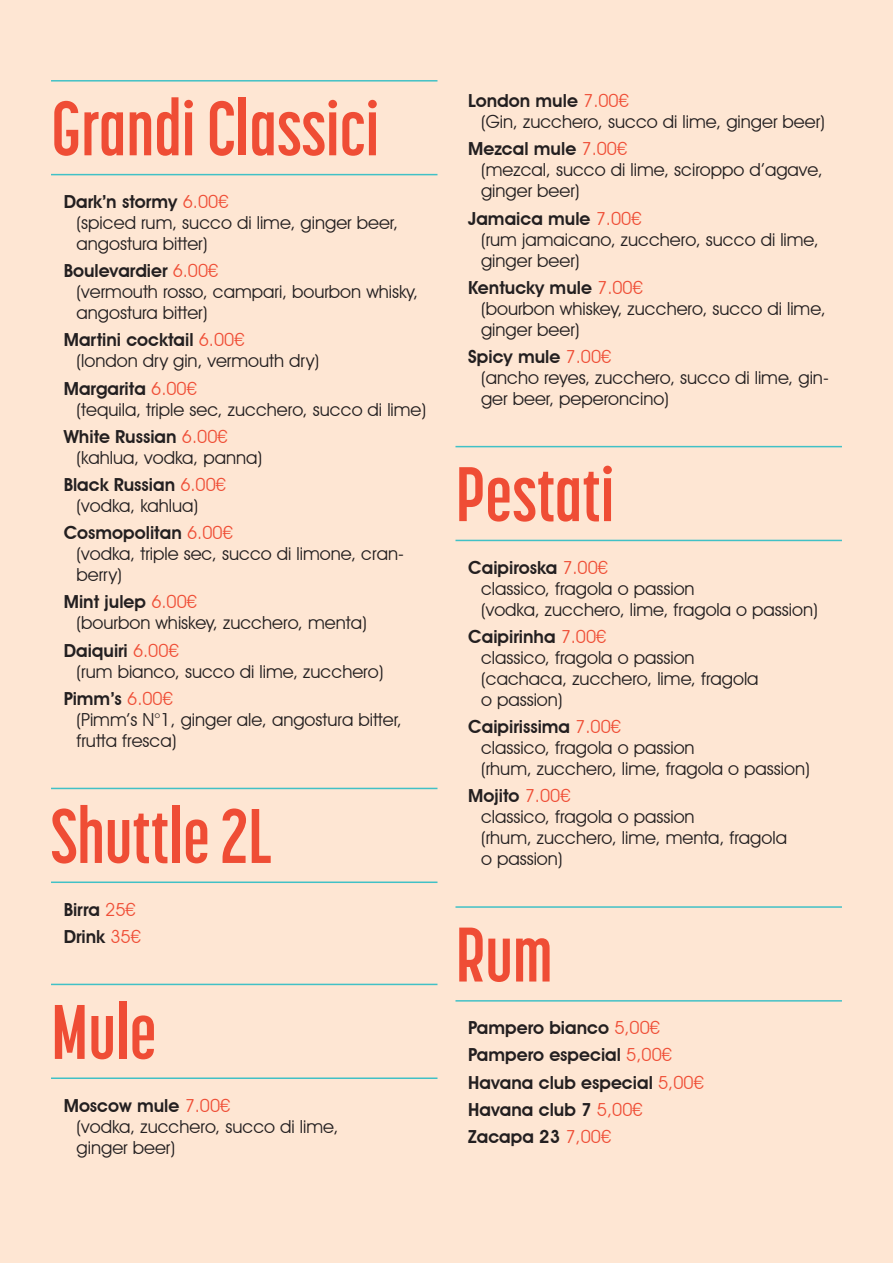
<style>
.page{position:relative;width:893px;height:1263px;background:#fee6d3}
.page>*{position:absolute;margin:0;border:0;box-sizing:border-box;transform-origin:0 0}
.Titolo{font:700 76.5px "Korolev Compressed";color:#ef4d35}
.Didascalia{font:18px/21px "Avant Garde IT Cby BT";color:#231f20}
.Testo{font:600 18px "Avant Garde IT Cby BT";color:#231f20}
.s1{font-weight:400;color:#ef4d35}
</style>
<div class="page">
<hr style="left:51px;top:174px;width:386px;height:1px;background:#41c1c6">
<hr style="left:51px;top:80px;width:386px;height:2px;background:#41c1c6">
<hr style="left:51px;top:881px;width:386px;height:2px;background:#41c1c6">
<hr style="left:51px;top:788px;width:386px;height:1px;background:#41c1c6">
<hr style="left:51px;top:1077px;width:386px;height:2px;background:#41c1c6">
<hr style="left:51px;top:984px;width:386px;height:1px;background:#41c1c6">
<hr style="left:455px;top:540px;width:387px;height:1px;background:#41c1c6">
<hr style="left:455px;top:446px;width:387px;height:1px;background:#41c1c6">
<hr style="left:455px;top:1000px;width:387px;height:1px;background:#41c1c6">
<hr style="left:455px;top:906px;width:387px;height:2px;background:#41c1c6">
<p class="Titolo" style="left:51px;top:85px;width:330px">Grandi Classici</p>
<p class="Testo" style="left:64px;top:191px;width:166px">Dark’n stormy <span class="s1">6.00€</span></p>
<p class="Didascalia" style="left:77px;top:212px;width:323px">(spiced rum, succo di lime, ginger beer, angostura bitter)</p>
<p class="Testo" style="left:64px;top:260px;width:156px">Boulevardier <span class="s1">6.00€</span></p>
<p class="Didascalia" style="left:77px;top:281px;width:343px">(vermouth rosso, campari, bourbon whisky, angostura bitter)</p>
<p class="Testo" style="left:64px;top:329px;width:182px">Martini cocktail <span class="s1">6.00€</span></p>
<p class="Didascalia" style="left:77px;top:350px;width:244px">(london dry gin, vermouth dry)</p>
<p class="Testo" style="left:64px;top:377px;width:135px">Margarita <span class="s1">6.00€</span></p>
<p class="Didascalia" style="left:77px;top:399px;width:351px">(tequila, triple sec, zucchero, succo di lime)</p>
<p class="Testo" style="left:64px;top:426px;width:165px">White Russian <span class="s1">6.00€</span></p>
<p class="Didascalia" style="left:77px;top:447px;width:187px">(kahlua, vodka, panna)</p>
<p class="Testo" style="left:64px;top:474px;width:164px">Black Russian <span class="s1">6.00€</span></p>
<p class="Didascalia" style="left:77px;top:495px;width:123px">(vodka, kahlua)</p>
<p class="Testo" style="left:64px;top:522px;width:171px">Cosmopolitan <span class="s1">6.00€</span></p>
<p class="Didascalia" style="left:77px;top:543px;width:329px">(vodka, triple sec, succo di limone, cran&shy;berry)</p>
<p class="Testo" style="left:64px;top:591px;width:135px">Mint julep <span class="s1">6.00€</span></p>
<p class="Didascalia" style="left:77px;top:612px;width:292px">(bourbon whiskey, zucchero, menta)</p>
<p class="Testo" style="left:64px;top:639px;width:117px">Daiquiri <span class="s1">6.00€</span></p>
<p class="Didascalia" style="left:77px;top:661px;width:308px">(rum bianco, succo di lime, zucchero)</p>
<p class="Testo" style="left:64px;top:688px;width:111px">Pimm’s <span class="s1">6.00€</span></p>
<p class="Didascalia" style="left:77px;top:709px;width:327px">(Pimm’s N°1, ginger ale, angostura bitter, frutta fresca)</p>
<p class="Titolo" style="left:51px;top:793px;width:222px">Shuttle 2L</p>
<p class="Testo" style="left:64px;top:898px;width:73px">Birra <span class="s1">25€</span></p>
<p class="Testo" style="left:64px;top:926px;width:79px">Drink <span class="s1">35€</span></p>
<p class="Titolo" style="left:51px;top:989px;width:107px">Mule</p>
<p class="Testo" style="left:64px;top:1094px;width:168px">Moscow mule <span class="s1">7.00€</span></p>
<p class="Didascalia" style="left:77px;top:1115px;width:264px">(vodka, zucchero, succo di lime, ginger beer)</p>
<p class="Testo" style="left:468px;top:90px;width:162px">London mule <span class="s1">7.00€</span></p>
<p class="Didascalia" style="left:481px;top:111px;width:345px">(Gin, zucchero, succo di lime, ginger beer)</p>
<p class="Testo" style="left:468px;top:138px;width:160px">Mezcal mule <span class="s1">7.00€</span></p>
<p class="Didascalia" style="left:481px;top:159px;width:343px">(mezcal, succo di lime, sciroppo d’agave, ginger beer)</p>
<p class="Testo" style="left:468px;top:207px;width:175px">Jamaica mule <span class="s1">7.00€</span></p>
<p class="Didascalia" style="left:481px;top:229px;width:339px">(rum jamaicano, zucchero, succo di lime, ginger beer)</p>
<p class="Testo" style="left:468px;top:277px;width:176px">Kentucky mule <span class="s1">7.00€</span></p>
<p class="Didascalia" style="left:481px;top:298px;width:346px">(bourbon whiskey, zucchero, succo di lime, ginger beer)</p>
<p class="Testo" style="left:468px;top:346px;width:145px">Spicy mule <span class="s1">7.00€</span></p>
<p class="Didascalia" style="left:481px;top:367px;width:349px">(ancho reyes, zucchero, succo di lime, gin&shy;ger beer, peperoncino)</p>
<p class="Titolo" style="left:455px;top:451px;width:160px">Pestati</p>
<p class="Testo" style="left:468px;top:557px;width:141px">Caipiroska <span class="s1">7.00€</span></p>
<p class="Didascalia" style="left:481px;top:578px;width:215px">classico, fragola o passion</p>
<p class="Didascalia" style="left:481px;top:599px;width:338px">(vodka, zucchero, lime, fragola o passion)</p>
<p class="Testo" style="left:468px;top:626px;width:140px">Caipirinha <span class="s1">7.00€</span></p>
<p class="Didascalia" style="left:481px;top:647px;width:215px">classico, fragola o passion</p>
<p class="Didascalia" style="left:481px;top:668px;width:279px">(cachaca, zucchero, lime, fragola o passion)</p>
<p class="Testo" style="left:468px;top:716px;width:154px">Caipirissima <span class="s1">7.00€</span></p>
<p class="Didascalia" style="left:481px;top:737px;width:215px">classico, fragola o passion</p>
<p class="Didascalia" style="left:481px;top:758px;width:330px">(rhum, zucchero, lime, fragola o passion)</p>
<p class="Testo" style="left:468px;top:785px;width:104px">Mojito <span class="s1">7.00€</span></p>
<p class="Didascalia" style="left:481px;top:806px;width:215px">classico, fragola o passion</p>
<p class="Didascalia" style="left:481px;top:827px;width:307px">(rhum, zucchero, lime, menta, fragola o passion)</p>
<p class="Titolo" style="left:455px;top:912px;width:99px">Rum</p>
<p class="Testo" style="left:468px;top:1017px;width:193px">Pampero bianco <span class="s1">5,00€</span></p>
<p class="Testo" style="left:468px;top:1044px;width:205px">Pampero especial <span class="s1">5,00€</span></p>
<p class="Testo" style="left:468px;top:1071px;width:237px">Havana club especial <span class="s1">5,00€</span></p>
<p class="Testo" style="left:468px;top:1099px;width:176px">Havana club 7 <span class="s1">5,00€</span></p>
<p class="Testo" style="left:468px;top:1126px;width:144px">Zacapa 23 <span class="s1">7,00€</span></p>
</div>
